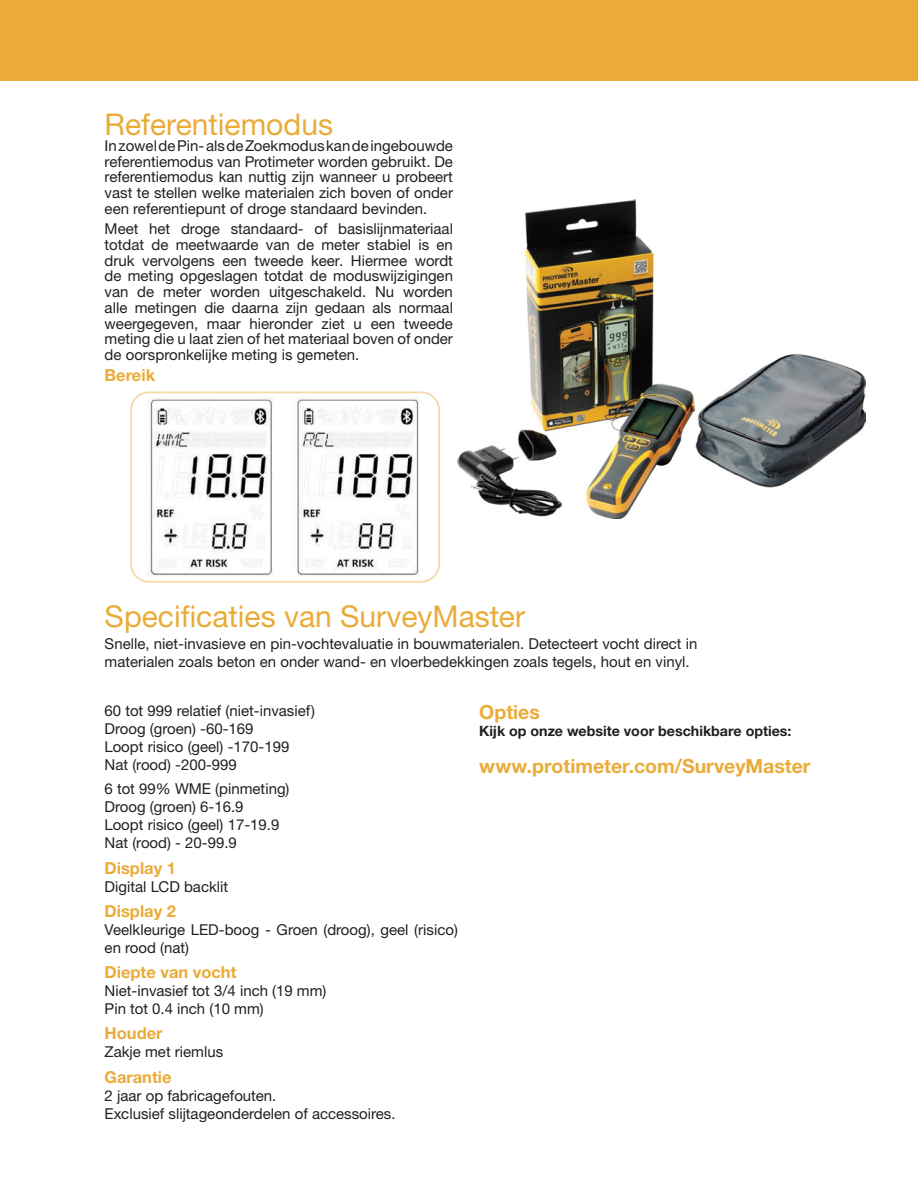
<style>
.page{position:relative;width:918px;height:1188px;background:#fff}
.page>*{position:absolute;margin:0;border:0;box-sizing:border-box;transform-origin:0 0}
.Heading__5{font:30px "Helvetica Neue LTW1 G";color:#eaab38}
.Heading__6{font:700 19.5px "Helvetica Neue LTW1 G";color:#eaab38}
.Heading__7{font:700 16.5px "Helvetica Neue LTW1 G";color:#eaab38}
.Body_Text{font:15px/15.8px "Helvetica Neue LTW1 G";color:#231f20}
.Body_Text-2{font:700 14.25px "Helvetica Neue LTW1 G";color:#231f20}
</style>
<div class="page">
<svg style="left:130px;top:391px;width:310px;height:192px"></svg>
<img style="left:147px;top:397px;width:273px;height:180px">
<div style="left:0;top:0;width:918px;height:80px;background:#eaab38"></div>
<img style="left:458px;top:199px;width:408px;height:320px">
<p class="Heading__5" style="left:105px;top:106px;width:230px">Referentiemodus</p>
<p class="Body_Text" style="left:105px;top:137px;width:350px;text-align:justify">In zowel de Pin- als de Zoekmodus kan de ingebouwde referentiemodus van Protimeter worden gebruikt. De referentiemodus kan nuttig zijn wanneer u probeert vast te stellen welke materialen zich boven of onder een referentiepunt of droge standaard bevinden.</p>
<p class="Body_Text" style="left:105px;top:221px;width:350px;text-align:justify">Meet het droge standaard- of basislijnmateriaal totdat de meetwaarde van de meter stabiel is en druk vervolgens een tweede keer. Hiermee wordt de meting opgeslagen totdat de moduswijzigingen van de meter worden uitgeschakeld. Nu worden alle metingen die daarna zijn gedaan als normaal weergegeven, maar hieronder ziet u een tweede meting die u laat zien of het materiaal boven of onder de oorspronkelijke meting is gemeten.</p>
<p class="Heading__7" style="left:105px;top:365px;width:52px">Bereik</p>
<p class="Heading__5" style="left:105px;top:597px;width:422px">Specificaties van SurveyMaster</p>
<p class="Body_Text" style="left:105px;top:635px;width:594px;line-height:18px">Snelle, niet-invasieve en pin-vochtevaluatie in bouwmaterialen. Detecteert vocht direct in materialen zoals beton en onder wand- en vloerbedekkingen zoals tegels, hout en vinyl.</p>
<p class="Body_Text" style="left:105px;top:702px;width:212px">60 tot 999 relatief (niet-invasief)</p>
<p class="Body_Text" style="left:105px;top:720px;width:150px">Droog (groen) -60-169</p>
<p class="Body_Text" style="left:105px;top:738px;width:186px">Loopt risico (geel) -170-199</p>
<p class="Body_Text" style="left:105px;top:756px;width:134px">Nat (rood) -200-999</p>
<p class="Body_Text" style="left:105px;top:780px;width:186px">6 tot 99% WME (pinmeting)</p>
<p class="Body_Text" style="left:105px;top:798px;width:140px">Droog (groen) 6-16.9</p>
<p class="Body_Text" style="left:105px;top:816px;width:176px">Loopt risico (geel) 17-19.9</p>
<p class="Body_Text" style="left:105px;top:834px;width:134px">Nat (rood) - 20-99.9</p>
<p class="Heading__7" style="left:105px;top:857px;width:73px">Display 1</p>
<p class="Body_Text" style="left:105px;top:878px;width:125px">Digital LCD backlit</p>
<p class="Heading__7" style="left:105px;top:901px;width:73px">Display 2</p>
<p class="Body_Text" style="left:105px;top:921px;width:355px;line-height:18px">Veelkleurige LED-boog - Groen (droog), geel (risico) en rood (nat)</p>
<p class="Heading__7" style="left:105px;top:962px;width:133px">Diepte van vocht</p>
<p class="Body_Text" style="left:105px;top:982px;width:223px">Niet-invasief tot 3/4 inch (19 mm)</p>
<p class="Body_Text" style="left:105px;top:1000px;width:161px">Pin tot 0.4 inch (10 mm)</p>
<p class="Heading__7" style="left:105px;top:1023px;width:60px">Houder</p>
<p class="Body_Text" style="left:105px;top:1044px;width:120px">Zakje met riemlus</p>
<p class="Heading__7" style="left:105px;top:1067px;width:68px">Garantie</p>
<p class="Body_Text" style="left:105px;top:1088px;width:173px">2 jaar op fabricagefouten.</p>
<p class="Body_Text" style="left:105px;top:1106px;width:293px">Exclusief slijtageonderdelen of accessoires.</p>
<p class="Heading__6" style="left:479px;top:700px;width:62px">Opties</p>
<p class="Body_Text-2" style="left:479px;top:722px;width:314px">Kijk op onze website voor beschikbare opties:</p>
<p class="Heading__6" style="left:479px;top:754px;width:333px">www.protimeter.com/SurveyMaster</p>
</div>
